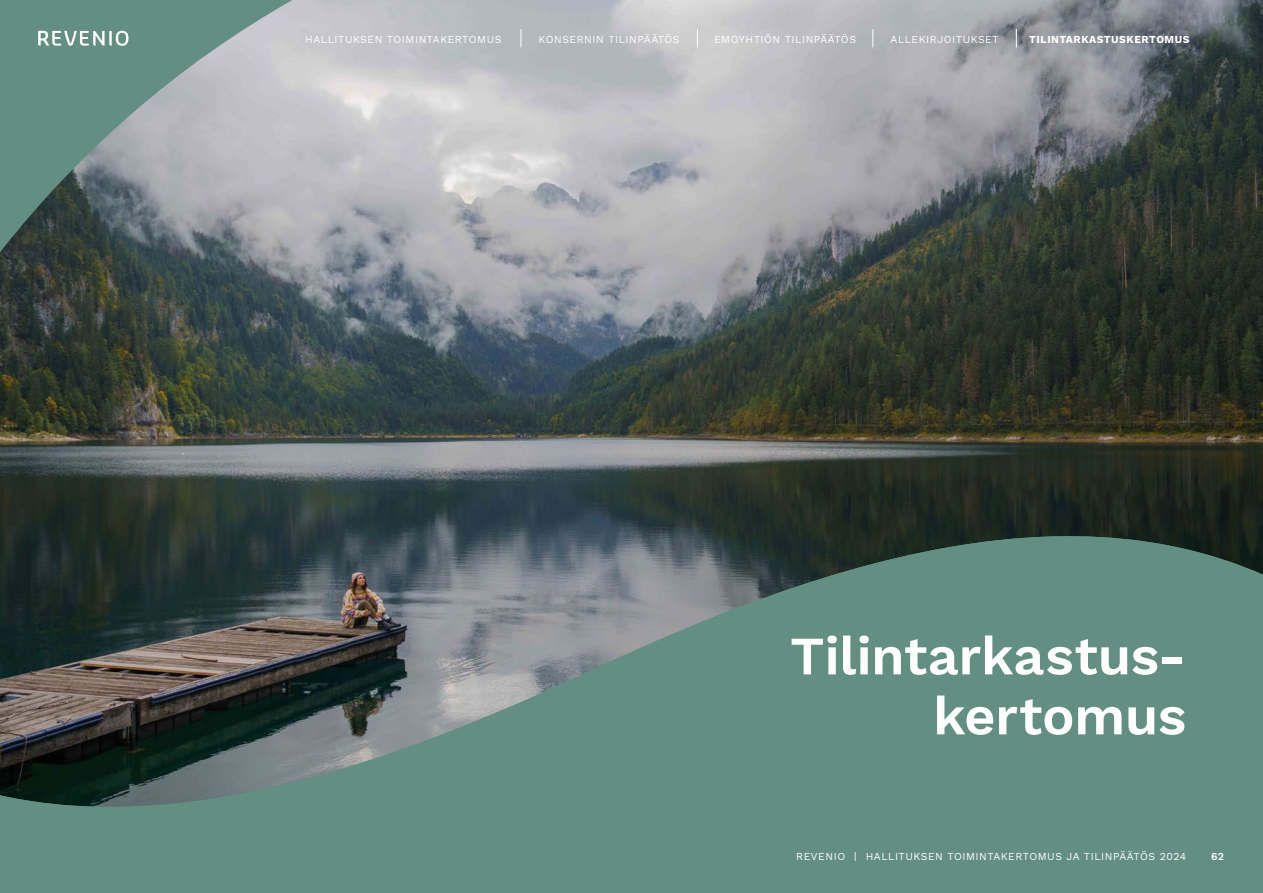
<style>
.page{position:relative;width:1263px;height:893px;background:#fff}
.page>*{position:absolute;margin:0;border:0;box-sizing:border-box;transform-origin:0 0}
.t1{font:600 54px/60px "Work Sans";letter-spacing:-.005em;color:#fff;text-align:right}
.t2{font:10.5px "Work Sans";letter-spacing:.05em;color:#fff}
.t3{font:700 10.5px "Work Sans";letter-spacing:.05em;color:#fff}
.t4{font:600 10.5px "Work Sans";color:#fff}
</style>
<div class="page">
<img style="left:0;top:0;width:1263px;height:454px">
<svg style="left:0;top:454px;width:1263px;height:439px;background:#547068"></svg>
<svg style="left:521px;top:29px;width:1px;height:18px"></svg>
<svg style="left:697px;top:29px;width:1px;height:18px"></svg>
<svg style="left:872px;top:29px;width:1px;height:18px"></svg>
<svg style="left:1016px;top:29px;width:1px;height:18px"></svg>
<svg style="left:38px;top:31px;width:90px;height:15px"></svg>
<p class="t2" style="left:305px;top:33px;width:198px">HALLITUKSEN TOIMINTAKERTOMUS</p>
<p class="t2" style="left:539px;top:33px;width:143px">KONSERNIN TILINPÄÄTÖS</p>
<p class="t2" style="left:714px;top:33px;width:143px">EMOYHTIÖN TILINPÄÄTÖS</p>
<p class="t2" style="left:890px;top:33px;width:110px">ALLEKIRJOITUKSET</p>
<p class="t3" style="left:1029px;top:33px;width:162px">TILINTARKASTUSKERTOMUS</p>
<h1 class="t1" style="left:790px;top:628px;width:398px">Tilintarkastus&shy;kertomus</h1>
<p class="t2" style="left:796px;top:850px;width:392px">REVENIO | HALLITUKSEN TOIMINTAKERTOMUS JA TILINPÄÄTÖS 2024</p>
<p class="t4" style="left:1211px;top:850px;width:14px">62</p>
</div>
